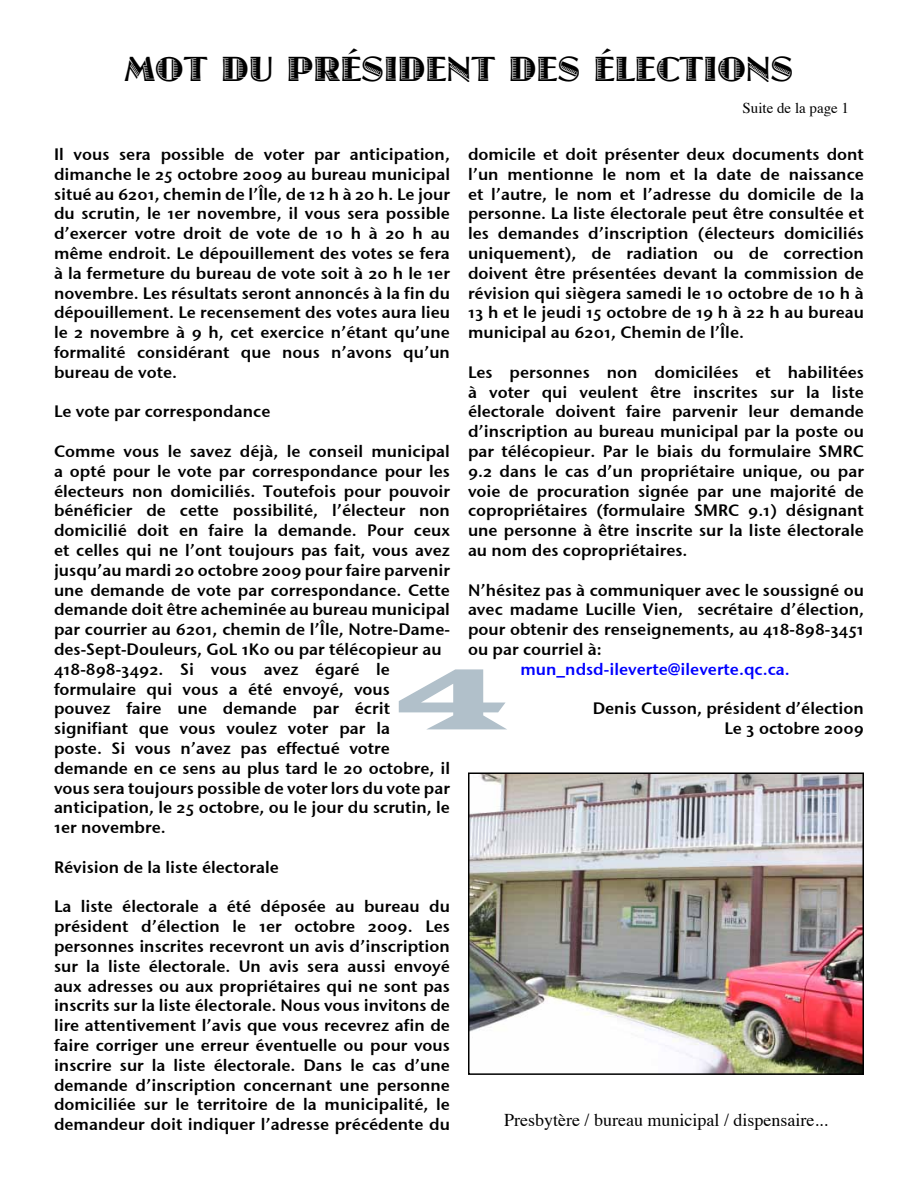
<style>
.page{position:relative;width:918px;height:1188px;background:#fff}
.page>*{position:absolute;margin:0;border:0;box-sizing:border-box;transform-origin:0 0}
.t1{font:90px "Latin Wide";color:#b1c0ca}
.t2{font:36px "Jazz Let Plain";color:#000}
.t3{font:18px "Times";color:#000}
.t4{font:16.5px/19.8px "Stone Sans Sem OSITCTT Semi";color:#000;text-align:justify}
.t5{font:16.5px "Stone Sans Sem OSITCTT Semi";color:#00f}
.t6{font:15px "Times";color:#000}
</style>
<div class="page">
<img style="left:471px;top:775px;width:390px;height:297px">
<div style="left:468px;top:772px;width:396px;height:303px;border:2px solid #000"></div>
<h2 class="t2" style="left:125px;top:40px;width:670px">MOT DU PRÉSIDENT DES ÉLECTIONS</h2>
<p class="t6" style="left:742px;top:94px;width:108px">Suite de la page 1</p>
<p class="t4" style="left:468px;top:144px;width:398px">domicile et doit présenter deux documents dont l’un mentionne le nom et la date de naissance et l’autre, le nom et l’adresse du domicile de la personne. La liste électorale peut être consultée et les demandes d’inscription (électeurs domiciliés uniquement), de radiation ou de correction doivent être présentées devant la commission de révision qui siègera samedi le 10 octobre de 10 h à 13 h et le jeudi 15 octobre de 19 h à 22 h au bureau municipal au 6201, Chemin de l’Île.</p>
<p class="t4" style="left:468px;top:362px;width:398px">Les personnes non domicilées et habilitées à voter qui veulent être inscrites sur la liste électorale doivent faire parvenir leur demande d’inscription au bureau municipal par la poste ou par télécopieur. Par le biais du formulaire SMRC 9.2 dans le cas d’un propriétaire unique, ou par voie de procuration signée par une majorité de copropriétaires (formulaire SMRC 9.1) désignant une personne à être inscrite sur la liste électorale au nom des copropriétaires.</p>
<p class="t4" style="left:468px;top:580px;width:398px">N’hésitez pas à communiquer avec le soussigné ou avec madame Lucille Vien, secrétaire d’élection, pour obtenir des renseignements, au 418-898-3451 ou par courriel à:</p>
<p class="t5" style="left:521px;top:659px;width:271px">mun_ndsd-ileverte@ileverte.qc.ca.</p>
<p class="t4" style="left:593px;top:699px;width:273px;text-align:right">Denis Cusson, président d’élection<br>Le 3 octobre 2009</p>
<p class="t4" style="left:54px;top:144px;width:398px">Il vous sera possible de voter par anticipation, dimanche le 25 octobre 2009 au bureau municipal situé au 6201, chemin de l’Île, de 12 h à 20 h. Le jour du scrutin, le 1er novembre, il vous sera possible d’exercer votre droit de vote de 10 h à 20 h au même endroit. Le dépouillement des votes se fera à la fermeture du bureau de vote soit à 20 h le 1er novembre. Les résultats seront annoncés à la fin du dépouillement. Le recensement des votes aura lieu le 2 novembre à 9 h, cet exercice n’étant qu’une formalité considérant que nous n’avons qu’un bureau de vote.</p>
<p class="t4" style="left:54px;top:402px;width:218px">Le vote par correspondance</p>
<p class="t4" style="left:54px;top:441px;width:398px;text-align:left">Comme vous le savez déjà, le conseil municipal a opté pour le vote par correspondance pour les électeurs non domiciliés. Toutefois pour pouvoir bénéficier de cette possibilité, l’électeur non domicilié doit en faire la demande. Pour ceux et celles qui ne l’ont toujours pas fait, vous avez jusqu’au mardi 20 octobre 2009 pour faire parvenir une demande de vote par correspondance. Cette demande doit être acheminée au bureau municipal par courrier au 6201, chemin de l’Île, Notre-Dame&shy;des-Sept-Douleurs, G0L 1K0 ou par télécopieur au 418-898-3492. Si vous avez égaré le formulaire qui vous a été envoyé, vous pouvez faire une demande par écrit signifiant que vous voulez voter par la<br>poste. Si vous n’avez pas effectué votre demande en ce sens au plus tard le 20 octobre, il vous sera toujours possible de voter lors du vote par anticipation, le 25 octobre, ou le jour du scrutin, le 1er novembre.</p>
<p class="t4" style="left:54px;top:857px;width:226px">Révision de la liste électorale</p>
<p class="t4" style="left:54px;top:897px;width:398px">La liste électorale a été déposée au bureau du président d’élection le 1er octobre 2009. Les personnes inscrites recevront un avis d’inscription sur la liste électorale. Un avis sera aussi envoyé aux adresses ou aux propriétaires qui ne sont pas inscrits sur la liste électorale. Nous vous invitons de lire attentivement l’avis que vous recevrez afin de faire corriger une erreur éventuelle ou pour vous inscrire sur la liste électorale. Dans le cas d’une demande d’inscription concernant une personne domiciliée sur le territoire de la municipalité, le demandeur doit indiquer l’adresse précédente du</p>
<h1 class="t1" style="left:398px;top:643px;width:112px">4</h1>
<p class="t3" style="left:504px;top:1103px;width:325px">Presbytère / bureau municipal / dispensaire...</p>
</div>
